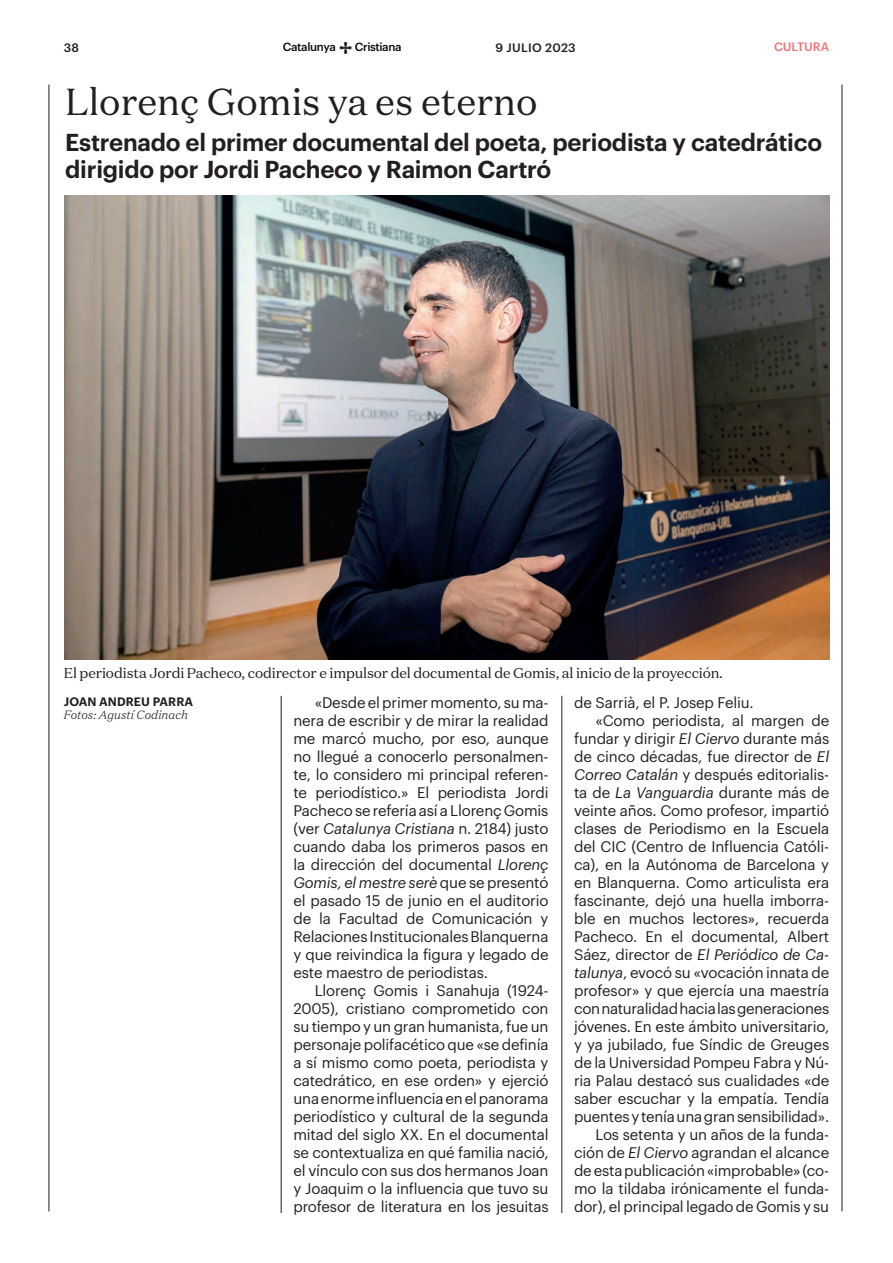
<style>
.page{position:relative;width:893px;height:1263px;background:#fff}
.page>*{position:absolute;margin:0;border:0;box-sizing:border-box;transform-origin:0 0}
.t1{font:37.5px "Domaine Text";color:#231f20}
.t2{font:600 24px/27px "Graphik";letter-spacing:-.01em;color:#231f20}
.t3{font:15px/18px "Graphik";letter-spacing:-.01em;color:#231f20;text-align:justify}
.t4{font:italic 15px "Graphik";letter-spacing:-.01em;color:#231f20}
.t5{font:14.25px "Domaine Text";letter-spacing:-.01em;color:#231f20}
.t6{font:italic 300 12px "Domaine Text";color:#231f20}
.t7{font:600 12px "Graphik";color:#231f20}
.t8{font:500 12px "Graphik";letter-spacing:.025em;color:#231f20}
.t9{font:500 12px "Graphik";color:#f27278}
.t10{font:500 11.55px "Graphik";letter-spacing:-.03em;color:#07090c}
.s1{font-style:italic}
.s2{font-style:normal}
</style>
<div class="page">
<svg style="left:339px;top:42px;width:13px;height:12px"></svg>
<hr style="left:49px;top:85px;width:1px;height:1126px;background:#231f20">
<hr style="left:842px;top:85px;width:1px;height:1126px;background:#231f20">
<img style="left:64px;top:196px;width:765px;height:463px">
<hr style="left:281px;top:696px;width:1px;height:517px;background:#231f20">
<hr style="left:562px;top:696px;width:1px;height:517px;background:#231f20">
<p class="t8" style="left:64px;top:38px;width:17px">38</p>
<p class="t10" style="left:283px;top:38px;width:54px">Catalunya</p>
<p class="t10" style="left:355px;top:38px;width:48px">Cristiana</p>
<p class="t8" style="left:495px;top:38px;width:82px">9 JULIO 2023</p>
<p class="t9" style="left:774px;top:38px;width:57px">CULTURA</p>
<h1 class="t1" style="left:65px;top:78px;width:474px">Llorenç Gomis ya es eterno</h1>
<h2 class="t2" style="left:65px;top:126px;width:758px">Estrenado el primer documental del poeta, periodista y catedrático dirigido por Jordi Pacheco y Raimon Cartró</h2>
<p class="t5" style="left:64px;top:664px;width:661px">El periodista Jordi Pacheco, codirector e impulsor del documental de Gomis, al inicio de la proyección.</p>
<p class="t7" style="left:64px;top:692px;width:131px">JOAN ANDREU PARRA</p>
<p class="t6" style="left:64px;top:707px;width:126px">Fotos: Agustí Codinach</p>
<p class="t3" style="left:293px;top:692px;width:257px;text-indent:21px">«Desde el primer momento, su ma&shy;nera de escribir y de mirar la realidad me marcó mucho, por eso, aunque no llegué a conocerlo personalmen&shy;te, lo considero mi principal referen&shy;te periodístico.» El periodista Jordi Pacheco se refería así a Llorenç Gomis (ver <span class="s1">Catalunya Cristiana</span> n. 2184) justo cuando daba los primeros pasos en la dirección del documental <span class="s1">Llorenç Gomis, el mestre serè</span> que se presentó el pasado 15 de junio en el auditorio de la Facultad de Comunicación y Relaciones Institucionales Blanquerna y que reivindica la figura y legado de este maestro de periodistas.</p>
<p class="t3" style="left:293px;top:980px;width:257px;text-indent:21px">Llorenç Gomis i Sanahuja (1924- 2005), cristiano comprometido con su tiempo y un gran humanista, fue un personaje polifacético que «se definía a sí mismo como poeta, periodista y catedrático, en ese orden» y ejerció una enorme influencia en el panorama periodístico y cultural de la segunda mitad del siglo XX. En el documental se contextualiza en qué familia nació, el vínculo con sus dos hermanos Joan y Joaquim o la influencia que tuvo su profesor de literatura en los jesuitas</p>
<p class="t3" style="left:574px;top:692px;width:181px">de Sarrià, el P. Josep Feliu.</p>
<p class="t3" style="left:595px;top:710px;width:235px">«Como periodista, al margen de</p>
<p class="t3" style="left:574px;top:728px;width:257px">fundar y dirigir <span class="s1">El Ciervo</span> durante más</p>
<p class="t3" style="left:574px;top:746px;width:257px">de cinco décadas, fue director de <span class="s1">El</span></p>
<p class="t3" style="left:574px;top:764px;width:257px"><span class="s1">Correo Catalán</span> y después editorialis-</p>
<p class="t3" style="left:574px;top:782px;width:257px">ta de <span class="s1">La Vanguardia</span> durante más de</p>
<p class="t3" style="left:574px;top:800px;width:257px">veinte años. Como profesor, impartió</p>
<p class="t3" style="left:574px;top:818px;width:257px">clases de Periodismo en la Escuela</p>
<p class="t3" style="left:574px;top:836px;width:257px">del CIC (Centro de Influencia Católi-</p>
<p class="t3" style="left:574px;top:854px;width:257px">ca), en la Autónoma de Barcelona y</p>
<p class="t3" style="left:574px;top:872px;width:257px">en Blanquerna. Como articulista era</p>
<p class="t3" style="left:574px;top:890px;width:257px">fascinante, dejó una huella imborra-</p>
<p class="t3" style="left:574px;top:908px;width:257px">ble en muchos lectores», recuerda</p>
<p class="t3" style="left:574px;top:926px;width:257px">Pacheco. En el documental, Albert</p>
<p class="t4" style="left:574px;top:943px;width:257px"><span class="s2">Sáez, director de</span> El Periódico de Ca-</p>
<p class="t3" style="left:574px;top:962px;width:257px"><span class="s1">talunya</span>, evocó su «vocación innata de</p>
<p class="t3" style="left:574px;top:980px;width:257px">profesor» y que ejercía una maestría</p>
<p class="t3" style="left:574px;top:998px;width:257px">con naturalidad hacia las generaciones</p>
<p class="t3" style="left:574px;top:1016px;width:257px">jóvenes. En este ámbito universitario,</p>
<p class="t3" style="left:574px;top:1034px;width:257px">y ya jubilado, fue Síndic de Greuges</p>
<p class="t3" style="left:574px;top:1052px;width:257px">de la Universidad Pompeu Fabra y Nú-</p>
<p class="t3" style="left:574px;top:1070px;width:257px">ria Palau destacó sus cualidades «de</p>
<p class="t3" style="left:574px;top:1088px;width:257px">saber escuchar y la empatía. Tendía</p>
<p class="t3" style="left:574px;top:1106px;width:257px">puentes y tenía una gran sensibilidad».</p>
<p class="t3" style="left:595px;top:1124px;width:235px">Los setenta y un años de la funda-</p>
<p class="t3" style="left:574px;top:1142px;width:257px">ción de <span class="s1">El Ciervo</span> agrandan el alcance</p>
<p class="t3" style="left:574px;top:1160px;width:257px">de esta publicación «improbable» (co-</p>
<p class="t3" style="left:574px;top:1178px;width:257px">mo la tildaba irónicamente el funda-</p>
<p class="t3" style="left:574px;top:1196px;width:257px">dor), el principal legado de Gomis y su</p>
</div>
